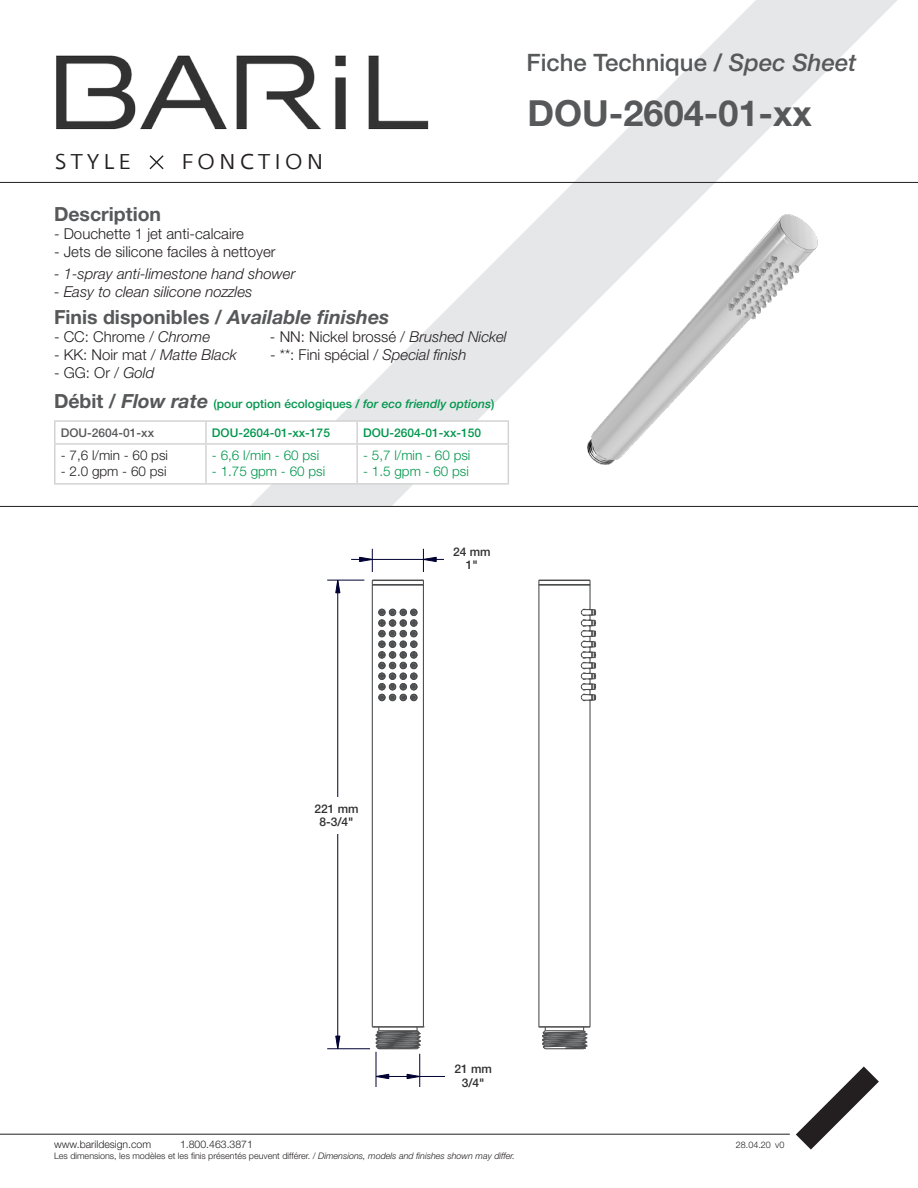
<style>
.page{position:relative;width:918px;height:1188px;background:#fff}
.page>*{position:absolute;margin:0;border:0;box-sizing:border-box;transform-origin:0 0}
.t1{font:700 36px "Helvetica Neue LT Std";color:#57585a}
.t2{font:500 24px "Helvetica Neue LT Std";color:#57585a}
.t3{font:21.3px "Fedra Sans Greek Book TF";letter-spacing:.2em;color:#231f20}
.t4{font:700 19.5px "Helvetica Neue LT Std";color:#57585a}
.t5{font:300 15px "Helvetica Neue LT Std";color:#231f20}
.t6{font:italic 300 15px "Helvetica Neue LT Std";color:#231f20}
.t7{font:300 13.5px "Helvetica Neue LT Std";color:#00964c}
.t8{font:300 13.5px "Helvetica Neue LT Std";color:#231f20}
.t9{font:500 12px "Helvetica Neue LT Std";color:#00964c}
.t10{font:500 12px "Helvetica Neue LT Std";color:#312f30}
.t11{font:500 12px "Helvetica Neue LT Std";color:#57585a}
.t12{font:300 10.5px "Helvetica Neue LT Std";color:#231f20}
.t13{font:300 9px "Helvetica Neue LT Std";color:#231f20}
.s1{font-style:italic}
.s2{font-weight:700;font-size:19.5px;color:#57585a}
.s3{font-weight:700;font-style:italic;font-size:19.5px;color:#57585a}
</style>
<div class="page">
<svg style="left:250px;top:0;width:648px;height:506px"></svg>
<img style="left:54px;top:54px;width:378px;height:128px">
<svg style="left:148px;top:154px;width:17px;height:17px"></svg>
<hr style="left:0;top:182px;width:918px;height:1px;background:#231f20">
<hr style="left:0;top:506px;width:918px;height:1px;background:#231f20">
<hr style="left:0;top:1134px;width:790px;height:1px;background:#231f20">
<svg style="left:796px;top:1066px;width:83px;height:84px"></svg>
<hr style="left:54px;top:420px;width:152px;height:2px;background:#d2d3d2">
<hr style="left:54px;top:422px;width:2px;height:21px;background:#d2d3d2">
<hr style="left:206px;top:420px;width:151px;height:2px;background:#d2d3d2">
<hr style="left:357px;top:420px;width:152px;height:2px;background:#d2d3d2">
<svg style="left:55px;top:422px;width:454px;height:61px"></svg>
<hr style="left:54px;top:443px;width:152px;height:2px;background:#d2d3d2">
<hr style="left:54px;top:445px;width:2px;height:38px;background:#d2d3d2">
<hr style="left:206px;top:443px;width:151px;height:2px;background:#d2d3d2">
<hr style="left:205px;top:445px;width:2px;height:38px;background:#d2d3d2">
<hr style="left:357px;top:443px;width:152px;height:2px;background:#d2d3d2">
<hr style="left:356px;top:445px;width:2px;height:38px;background:#d2d3d2">
<hr style="left:508px;top:445px;width:1px;height:38px;background:#d2d3d2">
<hr style="left:54px;top:483px;width:152px;height:2px;background:#d2d3d2">
<hr style="left:206px;top:483px;width:151px;height:2px;background:#d2d3d2">
<hr style="left:357px;top:483px;width:152px;height:2px;background:#d2d3d2">
<img style="left:553px;top:183px;width:318px;height:317px">
<svg style="left:399px;top:558px;width:17px;height:1px"></svg>
<svg style="left:335px;top:581px;width:6px;height:12px"></svg>
<svg style="left:335px;top:1036px;width:6px;height:12px"></svg>
<svg style="left:407px;top:1074px;width:12px;height:5px"></svg>
<svg style="left:375px;top:1074px;width:14px;height:5px"></svg>
<hr style="left:376px;top:1076px;width:71px;height:1px;background:#003">
<hr style="left:327px;top:1048px;width:43px;height:1px;background:#003">
<hr style="left:337px;top:580px;width:1px;height:469px;background:#003">
<svg style="left:359px;top:549px;width:14px;height:23px"></svg>
<hr style="left:376px;top:1052px;width:1px;height:35px;background:#003">
<hr style="left:419px;top:1054px;width:1px;height:33px;background:#003">
<svg style="left:423px;top:549px;width:14px;height:23px"></svg>
<hr style="left:327px;top:580px;width:37px;height:1px;background:#003">
<hr style="left:351px;top:559px;width:94px;height:1px;background:#003">
<hr style="left:372px;top:585px;width:1px;height:442px;background:#4c4d4e">
<hr style="left:423px;top:585px;width:1px;height:442px;background:#4c4d4e">
<hr style="left:372px;top:584px;width:51px;height:2px;background:#4c4d4e">
<hr style="left:373px;top:580px;width:50px;height:1px;background:#4c4d4e">
<hr style="left:538px;top:585px;width:1px;height:442px;background:#4c4d4e">
<hr style="left:589px;top:585px;width:2px;height:25px;background:#4c4d4e">
<hr style="left:589px;top:700px;width:2px;height:327px;background:#4c4d4e">
<hr style="left:539px;top:584px;width:51px;height:2px;background:#4c4d4e">
<hr style="left:539px;top:580px;width:51px;height:1px;background:#4c4d4e">
<svg style="left:371px;top:579px;width:3px;height:7px"></svg>
<svg style="left:538px;top:579px;width:2px;height:7px"></svg>
<svg style="left:588px;top:579px;width:3px;height:7px"></svg>
<svg style="left:372px;top:1026px;width:53px;height:24px"></svg>
<svg style="left:378px;top:608px;width:40px;height:93px"></svg>
<svg style="left:538px;top:1026px;width:53px;height:24px"></svg>
<svg style="left:580px;top:608px;width:16px;height:94px"></svg>
<div style="left:446px;top:1057px;width:55px;height:37px;background:#fff"></div>
<div style="left:309px;top:797px;width:55px;height:37px;background:#fff"></div>
<div style="left:444px;top:540px;width:56px;height:37px;background:#fff"></div>
<h2 class="t2" style="left:526px;top:48px;width:331px">Fiche Technique / <span class="s1">Spec Sheet</span></h2>
<h3 class="t3" style="left:55px;top:151px;width:77px">STYLE</h3>
<h3 class="t3" style="left:181px;top:151px;width:144px">FONCTION</h3>
<p class="t4" style="left:54px;top:202px;width:109px">Description</p>
<p class="t5" style="left:54px;top:224px;width:192px">- Douchette 1 jet anti-calcaire</p>
<p class="t5" style="left:54px;top:242px;width:223px">- Jets de silicone faciles à nettoyer</p>
<p class="t6" style="left:54px;top:265px;width:243px">- 1-spray anti-limestone hand shower</p>
<p class="t6" style="left:54px;top:283px;width:200px">- Easy to clean silicone nozzles</p>
<p class="t4" style="left:54px;top:305px;width:337px">Finis disponibles / <span class="s1">Available finishes</span></p>
<p class="t5" style="left:54px;top:328px;width:158px">- CC: Chrome / <span class="s1">Chrome</span></p>
<p class="t5" style="left:270px;top:328px;width:238px">- NN: Nickel brossé / <span class="s1">Brushed Nickel</span></p>
<p class="t5" style="left:54px;top:346px;width:184px">- KK: Noir mat / <span class="s1">Matte Black</span></p>
<p class="t5" style="left:270px;top:346px;width:198px">- **: Fini spécial / <span class="s1">Special finish</span></p>
<p class="t5" style="left:54px;top:364px;width:102px">- GG: Or / <span class="s1">Gold</span></p>
<p class="t9" style="left:54px;top:397px;width:442px"><span class="s2">Débit /</span> <span class="s3">Flow rate</span> (pour option écologiques / <span class="s1">for eco friendly options</span>)</p>
<p class="t11" style="left:61px;top:425px;width:95px">DOU-2604-01-xx</p>
<p class="t9" style="left:212px;top:425px;width:120px">DOU-2604-01-xx-175</p>
<p class="t9" style="left:363px;top:425px;width:120px">DOU-2604-01-xx-150</p>
<p class="t8" style="left:61px;top:447px;width:109px">- 7,6 l/min - 60 psi</p>
<p class="t8" style="left:61px;top:463px;width:107px">- 2.0 gpm - 60 psi</p>
<p class="t7" style="left:212px;top:447px;width:109px">- 6,6 l/min - 60 psi</p>
<p class="t7" style="left:212px;top:463px;width:115px">- 1.75 gpm - 60 psi</p>
<p class="t7" style="left:363px;top:447px;width:109px">- 5,7 l/min - 60 psi</p>
<p class="t7" style="left:363px;top:463px;width:107px">- 1.5 gpm - 60 psi</p>
<p class="t1" style="left:528px;top:91px;width:286px">DOU-2604-01-xx</p>
<p class="t10" style="left:453px;top:545px;width:39px">24 mm</p>
<p class="t10" style="left:466px;top:558px;width:13px">1"</p>
<p class="t10" style="left:314px;top:802px;width:46px">221 mm</p>
<p class="t10" style="left:319px;top:815px;width:36px">8-3/4"</p>
<p class="t10" style="left:454px;top:1062px;width:39px">21 mm</p>
<p class="t10" style="left:462px;top:1075px;width:24px">3/4"</p>
<p class="t12" style="left:54px;top:1138px;width:99px">www.barildesign.com</p>
<p class="t12" style="left:180px;top:1138px;width:74px">1.800.463.3871</p>
<p class="t13" style="left:736px;top:1139px;width:37px">28.04.20</p>
<p class="t13" style="left:54px;top:1150px;width:463px">Les dimensions, les modèles et les finis présentés peuvent différer. / <span class="s1">Dimensions, models and finishes shown may differ.</span></p>
<p class="t13" style="left:775px;top:1140px;width:11px">v0</p>
</div>
